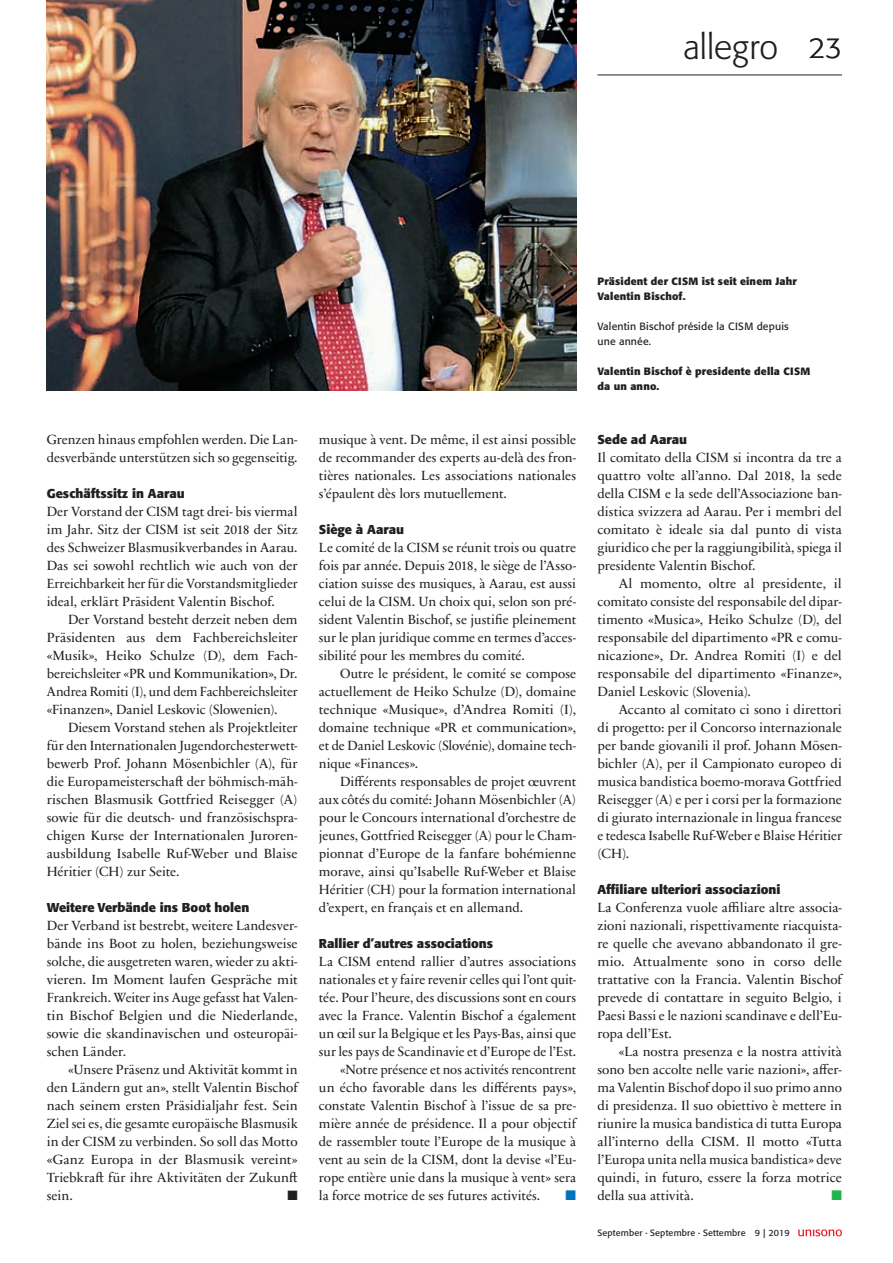
<style>
.page{position:relative;width:893px;height:1263px;background:#fff}
.page>*{position:absolute;margin:0;border:0;box-sizing:border-box;transform-origin:0 0}
.t1{font:300 34.5px "Formata Pro";color:#231f20}
.t2{font:300 28.5px "Formata Pro";color:#231f20}
.t3{font:13.8px "Zapf Dingbats Std";color:#0072bc}
.t4{font:13.8px "Zapf Dingbats Std";color:#23b24b}
.t5{font:13.5px/18px "Sabon Next LT Pro";color:#231f20;text-align:justify}
.t6{font:13.5px "Zapf Dingbats";color:#231f20}
.t7{font:700 12.75px "Formata Pro";color:#231f20}
.t8{font:700 10.5px/15px "Formata Pro";letter-spacing:.015em;color:#231f20}
.t9{font:10.5px/15px "Formata Pro";letter-spacing:.015em;color:#231f20}
.t10{font:9px "Formata Pro";letter-spacing:.015em;color:#231f20}
</style>
<div class="page">
<svg style="left:798px;top:1229px;width:44px;height:7px"></svg>
<hr style="left:597px;top:75px;width:245px;height:1px;background:#231f20">
<img style="left:47px;top:0;width:529px;height:390px">
<h1 class="t1" style="left:683px;top:26px;width:96px">allegro</h1>
<h2 class="t2" style="left:809px;top:31px;width:35px">23</h2>
<p class="t5" style="left:47px;top:430px;width:252px">Grenzen hinaus empfohlen werden. Die Lan&shy;desverbände unterstützen sich so gegenseitig.</p>
<p class="t7" style="left:47px;top:485px;width:140px">Geschäftssitz in Aarau</p>
<p class="t5" style="left:47px;top:502px;width:252px">Der Vorstand der CISM tagt drei- bis viermal im Jahr. Sitz der CISM ist seit 2018 der Sitz des Schweizer Blasmusikverbandes in Aarau.<br>Das sei sowohl rechtlich wie auch von der Erreichbarkeit her für die Vorstandsmitglieder ideal, erklärt Präsident Valentin Bischof.</p>
<p class="t5" style="left:47px;top:610px;width:252px;text-indent:21px">Der Vorstand besteht derzeit neben dem Präsidenten aus dem Fachbereichsleiter «Musik», Heiko Schulze (D), dem Fach&shy;bereichsleiter «PR und Kommunikation», Dr.<br>Andrea Romiti (I), und dem Fachbereichsleiter «Finanzen», Daniel Leskovic (Slowenien).</p>
<p class="t5" style="left:47px;top:718px;width:252px;text-indent:21px">Diesem Vorstand stehen als Projektleiter für den Internationalen Jugendorchesterwett&shy;bewerb Prof. Johann Mösenbichler (A), für die Europameisterschaft der böhmisch-mäh&shy;rischen Blasmusik Gottfried Reisegger (A) sowie für die deutsch- und französischspra&shy;chigen Kurse der Internationalen Juroren&shy;ausbildung Isabelle Ruf-Weber und Blaise Héritier (CH) zur Seite.</p>
<p class="t7" style="left:47px;top:899px;width:204px">Weitere Verbände ins Boot holen</p>
<p class="t5" style="left:47px;top:916px;width:252px">Der Verband ist bestrebt, weitere Landesver&shy;bände ins Boot zu holen, beziehungsweise solche, die ausgetreten waren, wieder zu akti&shy;vieren. Im Moment laufen Gespräche mit Frankreich. Weiter ins Auge gefasst hat Valen&shy;tin Bischof Belgien und die Niederlande, sowie die skandinavischen und osteuropäi&shy;schen Länder.</p>
<p class="t5" style="left:47px;top:1060px;width:252px;text-indent:21px">«Unsere Präsenz und Aktivität kommt in den Ländern gut an», stellt Valentin Bischof nach seinem ersten Präsidialjahr fest. Sein Ziel sei es, die gesamte europäische Blasmusik in der CISM zu verbinden. So soll das Motto «Ganz Europa in der Blasmusik vereint» Triebkraft für ihre Aktivitäten der Zukunft sein.</p>
<p class="t6" style="left:287px;top:1189px;width:12px">■</p>
<p class="t5" style="left:319px;top:430px;width:259px">musique à vent. De même, il est ainsi possible de recommander des experts au-delà des fron&shy;tières nationales. Les associations nationales s’épaulent dès lors mutuellement.</p>
<p class="t7" style="left:319px;top:521px;width:87px">Siège à Aarau</p>
<p class="t5" style="left:319px;top:538px;width:259px">Le comité de la CISM se réunit trois ou quatre fois par année. Depuis 2018, le siège de l’Asso&shy;ciation suisse des musiques, à Aarau, est aussi celui de la CISM. Un choix qui, selon son pré&shy;sident Valentin Bischof, se justifie pleinement sur le plan juridique comme en termes d’acces&shy;sibilité pour les membres du comité.</p>
<p class="t5" style="left:319px;top:664px;width:259px;text-indent:21px">Outre le président, le comité se compose actuellement de Heiko Schulze (D), domaine technique «Musique», d’Andrea Romiti (I), domaine technique «PR et communication», et de Daniel Leskovic (Slovénie), domaine tech&shy;nique «Finances».</p>
<p class="t5" style="left:319px;top:772px;width:259px;text-indent:21px">Différents responsables de projet œuvrent aux côtés du comité: Johann Mösenbichler (A) pour le Concours international d’orchestre de jeunes, Gottfried Reisegger (A) pour le Cham&shy;pionnat d’Europe de la fanfare bohémienne morave, ainsi qu’Isabelle Ruf-Weber et Blaise Héritier (CH) pour la formation international d’expert, en français et en allemand.</p>
<p class="t7" style="left:319px;top:935px;width:176px">Rallier d’autres associations</p>
<p class="t5" style="left:319px;top:952px;width:259px">La CISM entend rallier d’autres associations</p>
<p class="t5" style="left:319px;top:970px;width:259px">nationales et y faire revenir celles qui l’ont quit-</p>
<p class="t5" style="left:319px;top:988px;width:259px">tée. Pour l’heure, des discussions sont en cours</p>
<p class="t5" style="left:319px;top:1006px;width:259px">avec la France. Valentin Bischof a également</p>
<p class="t5" style="left:319px;top:1024px;width:259px">un œil sur la Belgique et les Pays-Bas, ainsi que</p>
<p class="t5" style="left:319px;top:1042px;width:259px">sur les pays de Scandinavie et d’Europe de l’Est.</p>
<p class="t5" style="left:340px;top:1060px;width:238px">«Notre présence et nos activités rencontrent</p>
<p class="t5" style="left:319px;top:1078px;width:259px">un écho favorable dans les différents pays»,</p>
<p class="t5" style="left:319px;top:1096px;width:259px">constate Valentin Bischof à l’issue de sa pre-</p>
<p class="t5" style="left:319px;top:1114px;width:259px">mière année de présidence. Il a pour objectif</p>
<p class="t5" style="left:319px;top:1132px;width:259px">de rassembler toute l’Europe de la musique à</p>
<p class="t5" style="left:319px;top:1150px;width:259px">vent au sein de la CISM, dont la devise «l’Eu-</p>
<p class="t5" style="left:319px;top:1168px;width:259px">rope entière unie dans la musique à vent» sera</p>
<p class="t5" style="left:319px;top:1186px;width:223px">la force motrice de ses futures activités.</p>
<p class="t3" style="left:566px;top:1189px;width:12px">■</p>
<p class="t8" style="left:597px;top:274px;width:201px">Präsident der CISM ist seit einem Jahr<br>Valentin Bischof.</p>
<p class="t9" style="left:597px;top:319px;width:193px">Valentin Bischof préside la CISM depuis une année.</p>
<p class="t8" style="left:597px;top:364px;width:214px">Valentin Bischof è presidente della CISM da un anno.</p>
<p class="t7" style="left:597px;top:431px;width:91px">Sede ad Aarau</p>
<p class="t5" style="left:597px;top:448px;width:246px">Il comitato della CISM si incontra da tre a quattro volte all’anno. Dal 2018, la sede della CISM e la sede dell’Associazione ban&shy;distica svizzera ad Aarau. Per i membri del comitato è ideale sia dal punto di vista giuridico che per la raggiungibilità, spiega il presidente Valentin Bischof.</p>
<p class="t5" style="left:597px;top:574px;width:246px;text-indent:21px">Al momento, oltre al presidente, il comitato consiste del responsabile del dipar&shy;timento «Musica», Heiko Schulze (D), del responsabile del dipartimento «PR e comu&shy;nicazione», Dr. Andrea Romiti (I) e del responsabile del dipartimento «Finanze», Daniel Leskovic (Slovenia).</p>
<p class="t5" style="left:597px;top:700px;width:246px;text-indent:21px">Accanto al comitato ci sono i direttori di progetto: per il Concorso internazionale per bande giovanili il prof. Johann Mösen&shy;bichler (A), per il Campionato europeo di musica bandistica boemo-morava Gottfried Reisegger (A) e per i corsi per la formazione di giurato internazionale in lingua francese e tedesca Isabelle Ruf-Weber e Blaise Héritier (CH).</p>
<p class="t7" style="left:597px;top:881px;width:184px">Affiliare ulteriori associazioni</p>
<p class="t5" style="left:597px;top:898px;width:246px">La Conferenza vuole affiliare altre associa&shy;zioni nazionali, rispettivamente riacquista&shy;re quelle che avevano abbandonato il gre&shy;mio. Attualmente sono in corso delle trattative con la Francia. Valentin Bischof prevede di contattare in seguito Belgio, i Paesi Bassi e le nazioni scandinave e dell’Eu&shy;ropa dell’Est.</p>
<p class="t5" style="left:597px;top:1042px;width:246px;text-indent:21px">«La nostra presenza e la nostra attività sono ben accolte nelle varie nazioni», affer&shy;ma Valentin Bischof dopo il suo primo anno di presidenza. Il suo obiettivo è mettere in riunire la musica bandistica di tutta Europa all’interno della CISM. Il motto «Tutta l’Europa unita nella musica bandistica» deve quindi, in futuro, essere la forza motrice della sua attività.</p>
<p class="t4" style="left:831px;top:1189px;width:12px">■</p>
<p class="t10" style="left:597px;top:1227px;width:194px">September · Septembre · Settembre 9 | 2019</p>
</div>
